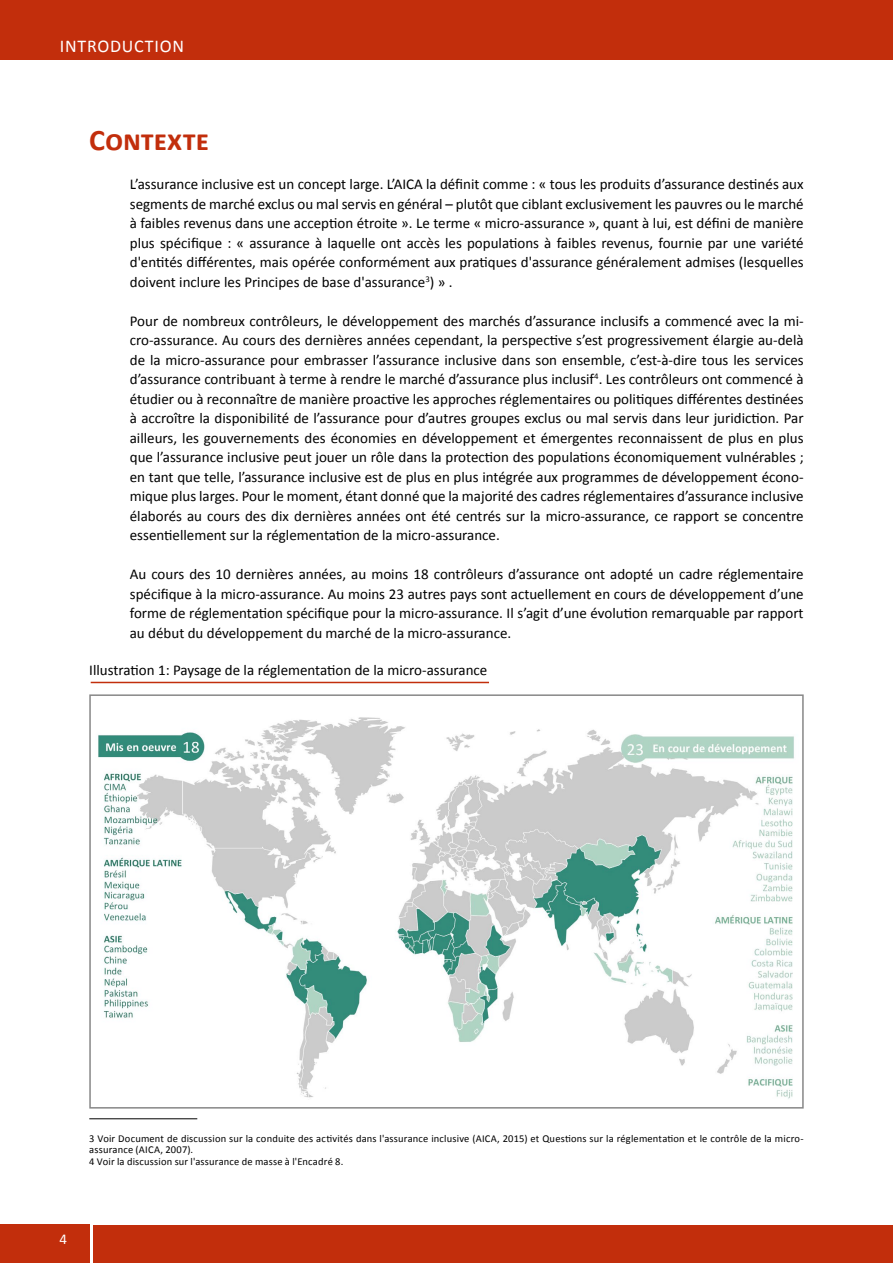
<style>
.page{position:relative;width:893px;height:1263px;background:#fff}
.page>*{position:absolute;margin:0;border:0;box-sizing:border-box;transform-origin:0 0}
.t1{font:700 30px "Calibri";letter-spacing:-.005em;color:#c22e0c}
.t2{font:18px "Calibri";letter-spacing:.04em;color:#fff}
.t3{font:15px/19.5px "Calibri";color:#000;text-align:justify}
.t4{font:15px "Calibri";color:#fff}
.t5{font:10.5px/10.5px "Calibri";letter-spacing:.015em;color:#000}
</style>
<div class="page">
<div style="left:94px;top:1225px;width:799px;height:38px;background:#c22e0c"></div>
<div style="left:0;top:1225px;width:89px;height:38px;background:#c22e0c"></div>
<div style="left:0;top:0;width:893px;height:60px;background:#c22e0c"></div>
<hr style="left:89px;top:1118px;width:108px;height:1px;background:#000">
<img style="left:98px;top:717px;width:696px;height:382px">
<div style="left:89px;top:694px;width:715px;height:414px;border:2px solid #878787"></div>
<hr style="left:91px;top:682px;width:398px;height:1px;background:#c22e0c">
<p class="t2" style="left:60px;top:34px;width:126px">INTRODUCTION</p>
<h1 class="t1" style="left:89px;top:121px;width:121px">Contexte</h1>
<p class="t3" style="left:130px;top:174px;width:675px">L’assurance inclusive est un concept large. L’AICA la définit comme : « tous les produits d’assurance destinés aux segments de marché exclus ou mal servis en général – plutôt que ciblant exclusivement les pauvres ou le marché à faibles revenus dans une acception étroite ». Le terme « micro-assurance », quant à lui, est défini de manière plus spécifique : « assurance à laquelle ont accès les populations à faibles revenus, fournie par une variété d'entités différentes, mais opérée conformément aux pratiques d'assurance généralement admises (lesquelles doivent inclure les Principes de base d'assurance<sup>3</sup>) » .</p>
<p class="t3" style="left:130px;top:311px;width:675px">Pour de nombreux contrôleurs, le développement des marchés d’assurance inclusifs a commencé avec la mi&shy;cro-assurance. Au cours des dernières années cependant, la perspective s’est progressivement élargie au-delà de la micro-assurance pour embrasser l’assurance inclusive dans son ensemble, c’est-à-dire tous les services d’assurance contribuant à terme à rendre le marché d’assurance plus inclusif<sup>4</sup>. Les contrôleurs ont commencé à étudier ou à reconnaître de manière proactive les approches réglementaires ou politiques différentes destinées à accroître la disponibilité de l’assurance pour d’autres groupes exclus ou mal servis dans leur juridiction. Par ailleurs, les gouvernements des économies en développement et émergentes reconnaissent de plus en plus que l’assurance inclusive peut jouer un rôle dans la protection des populations économiquement vulnérables ; en tant que telle, l’assurance inclusive est de plus en plus intégrée aux programmes de développement écono&shy;mique plus larges. Pour le moment, étant donné que la majorité des cadres réglementaires d’assurance inclusive élaborés au cours des dix dernières années ont été centrés sur la micro-assurance, ce rapport se concentre essentiellement sur la réglementation de la micro-assurance.</p>
<p class="t3" style="left:130px;top:564px;width:675px">Au cours des 10 dernières années, au moins 18 contrôleurs d’assurance ont adopté un cadre réglementaire spécifique à la micro-assurance. Au moins 23 autres pays sont actuellement en cours de développement d’une forme de réglementation spécifique pour la micro-assurance. Il s’agit d’une évolution remarquable par rapport au début du développement du marché de la micro-assurance.</p>
<p class="t3" style="left:89px;top:661px;width:400px">Illustration 1: Paysage de la réglementation de la micro-assurance</p>
<p class="t5" style="left:89px;top:1133px;width:716px">3 Voir Document de discussion sur la conduite des activités dans l'assurance inclusive (AICA, 2015) et Questions sur la réglementation et le contrôle de la micro&shy;assurance (AICA, 2007).</p>
<p class="t5" style="left:89px;top:1156px;width:256px">4 Voir la discussion sur l'assurance de masse à l'Encadré 8.</p>
<p class="t4" style="left:60px;top:1230px;width:9px">4</p>
</div>
